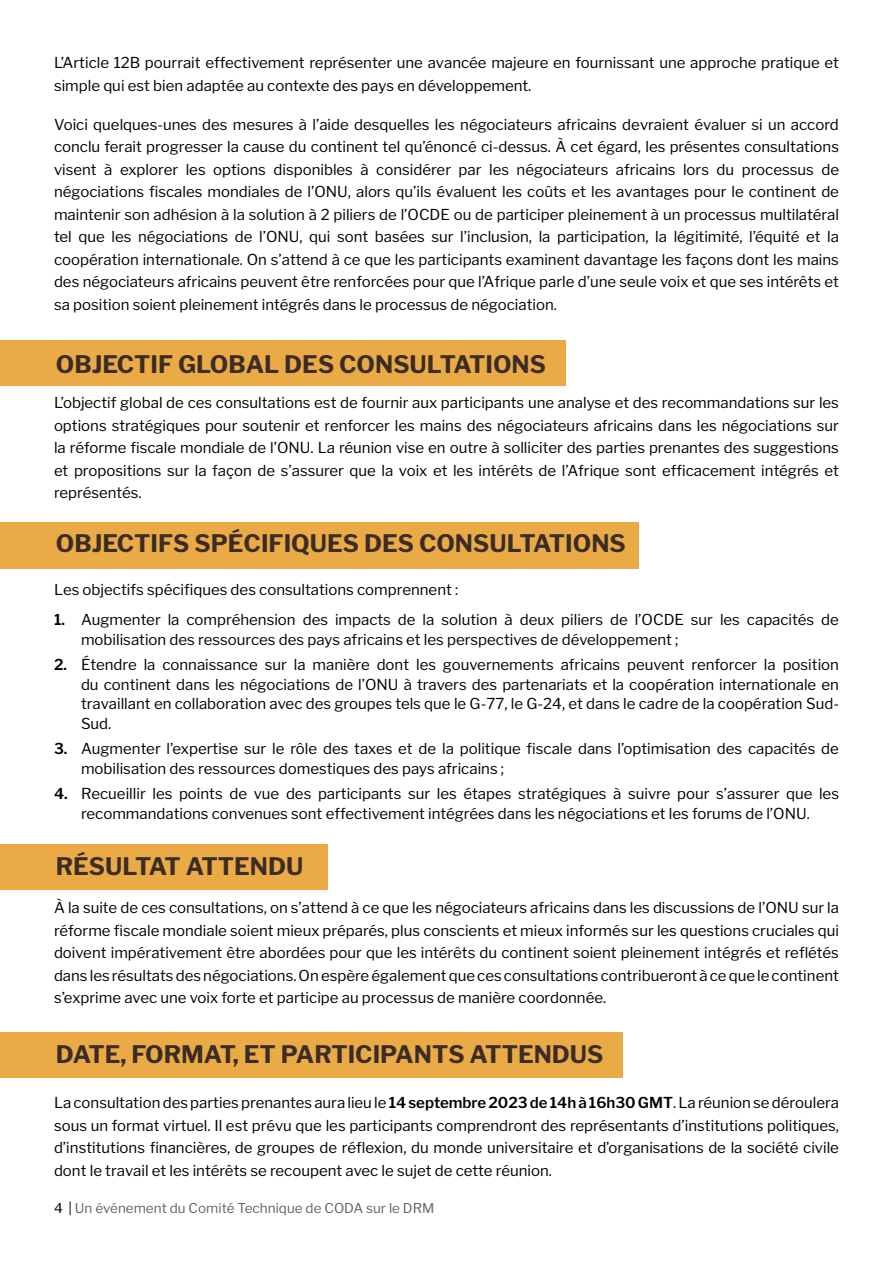
<style>
.page{position:relative;width:893px;height:1263px;background:#fff}
.page>*{position:absolute;margin:0;border:0;box-sizing:border-box;transform-origin:0 0}
.t1{font:700 24px "Libre Franklin";color:#3b2c26}
.t2{font:15px/22.5px "Libre Franklin";color:#000;text-align:justify}
.t3{font:13.5px "Libre Franklin";color:#626363}
.s1{font-weight:600}
.s2{color:#000}
</style>
<div class="page">
<div style="left:0;top:522px;width:638px;height:46px;background:#eaaa45"></div>
<div style="left:0;top:844px;width:328px;height:46px;background:#eaaa45"></div>
<div style="left:0;top:1032px;width:623px;height:45px;background:#eaaa45"></div>
<div style="left:0;top:340px;width:565px;height:46px;background:#eaaa45"></div>
<p class="t2" style="left:54px;top:52px;width:786px">L’Article 12B pourrait effectivement représenter une avancée majeure en fournissant une approche pratique et simple qui est bien adaptée au contexte des pays en développement.</p>
<p class="t2" style="left:54px;top:113px;width:786px">Voici quelques-unes des mesures à l’aide desquelles les négociateurs africains devraient évaluer si un accord conclu ferait progresser la cause du continent tel qu’énoncé ci-dessus. À cet égard, les présentes consultations visent à explorer les options disponibles à considérer par les négociateurs africains lors du processus de négociations fiscales mondiales de l’ONU, alors qu’ils évaluent les coûts et les avantages pour le continent de maintenir son adhésion à la solution à 2 piliers de l’OCDE ou de participer pleinement à un processus multilatéral tel que les négociations de l’ONU, qui sont basées sur l’inclusion, la participation, la légitimité, l’équité et la coopération internationale. On s’attend à ce que les participants examinent davantage les façons dont les mains des négociateurs africains peuvent être renforcées pour que l’Afrique parle d’une seule voix et que ses intérêts et sa position soient pleinement intégrés dans le processus de négociation.</p>
<h1 class="t1" style="left:56px;top:349px;width:492px">OBJECTIF GLOBAL DES CONSULTATIONS</h1>
<p class="t2" style="left:54px;top:391px;width:786px">L’objectif global de ces consultations est de fournir aux participants une analyse et des recommandations sur les options stratégiques pour soutenir et renforcer les mains des négociateurs africains dans les négociations sur la réforme fiscale mondiale de l’ONU. La réunion vise en outre à solliciter des parties prenantes des suggestions et propositions sur la façon de s’assurer que la voix et les intérêts de l’Afrique sont efficacement intégrés et représentés.</p>
<h1 class="t1" style="left:56px;top:529px;width:571px">OBJECTIFS SPÉCIFIQUES DES CONSULTATIONS</h1>
<p class="t2" style="left:54px;top:579px;width:406px">Les objectifs spécifiques des consultations comprennent :</p>
<p class="t2" style="left:81px;top:610px;width:759px;line-height:19.5px;text-indent:-27px"><span class="s1">1.</span> Augmenter la compréhension des impacts de la solution à deux piliers de l’OCDE sur les capacités de mobilisation des ressources des pays africains et les perspectives de développement ;</p>
<p class="t2" style="left:81px;top:655px;width:759px;line-height:19.5px;text-indent:-27px"><span class="s1">2.</span> Étendre la connaissance sur la manière dont les gouvernements africains peuvent renforcer la position du continent dans les négociations de l’ONU à travers des partenariats et la coopération internationale en travaillant en collaboration avec des groupes tels que le G-77, le G-24, et dans le cadre de la coopération Sud-Sud.</p>
<p class="t2" style="left:81px;top:739px;width:759px;line-height:19.5px;text-indent:-27px"><span class="s1">3.</span> Augmenter l’expertise sur le rôle des taxes et de la politique fiscale dans l’optimisation des capacités de mobilisation des ressources domestiques des pays africains ;</p>
<p class="t2" style="left:54px;top:784px;width:786px;line-height:19.5px;text-align:center"><span class="s1">4.</span> Recueillir les points de vue des participants sur les étapes stratégiques à suivre pour s’assurer que les recommandations convenues sont effectivement intégrées dans les négociations et les forums de l’ONU.</p>
<h1 class="t1" style="left:56px;top:852px;width:249px">RÉSULTAT ATTENDU</h1>
<p class="t2" style="left:54px;top:897px;width:787px">À la suite de ces consultations, on s’attend à ce que les négociateurs africains dans les discussions de l’ONU sur la réforme fiscale mondiale soient mieux préparés, plus conscients et mieux informés sur les questions cruciales qui doivent impérativement être abordées pour que les intérêts du continent soient pleinement intégrés et reflétés dans les résultats des négociations. On espère également que ces consultations contribueront à ce que le continent s’exprime avec une voix forte et participe au processus de manière coordonnée.</p>
<h1 class="t1" style="left:56px;top:1039px;width:549px">DATE, FORMAT, ET PARTICIPANTS ATTENDUS</h1>
<p class="t2" style="left:54px;top:1091px;width:786px">La consultation des parties prenantes aura lieu le <span class="s1">14 septembre 2023 de 14h à 16h30 GMT</span>. La réunion se déroulera sous un format virtuel. Il est prévu que les participants comprendront des représentants d’institutions politiques, d’institutions financières, de groupes de réflexion, du monde universitaire et d’organisations de la société civile dont le travail et les intérêts se recoupent avec le sujet de cette réunion.</p>
<p class="t3" style="left:54px;top:1200px;width:382px"><span class="s2">4 |</span> Un événement du Comité Technique de CODA sur le DRM</p>
</div>
